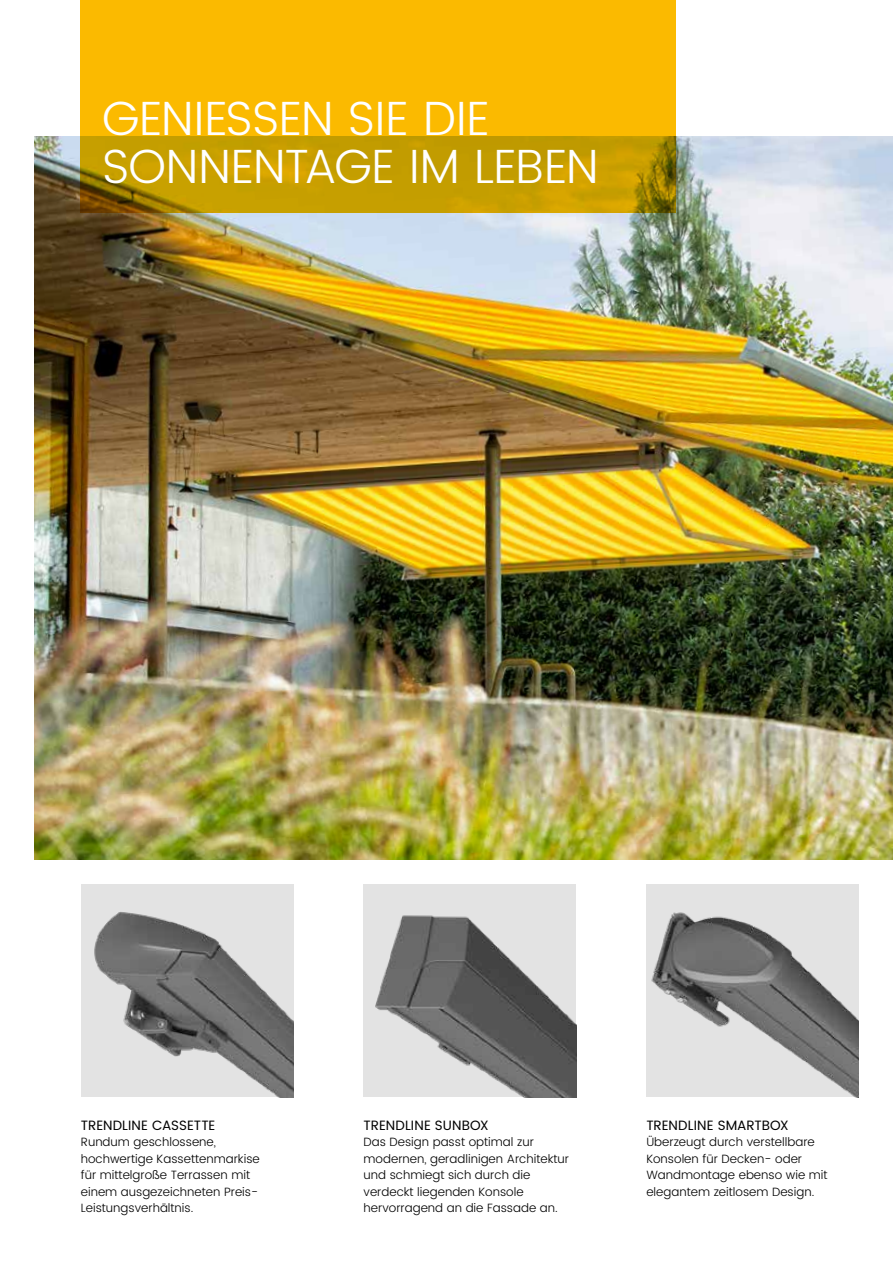
<style>
.page{position:relative;width:893px;height:1263px;background:#fff}
.page>*{position:absolute;margin:0;border:0;box-sizing:border-box;transform-origin:0 0}
.t1{font:300 48px/48px "Poppins";letter-spacing:-.01em;color:#fff}
.t2{font:13.5px "Poppins";letter-spacing:.005em;color:#000}
.t3{font:300 12px/16.5px "Poppins";color:#000}
</style>
<div class="page">
<img style="left:34px;top:136px;width:859px;height:723px">
<img style="left:81px;top:884px;width:212px;height:213px">
<img style="left:646px;top:884px;width:213px;height:213px">
<img style="left:364px;top:884px;width:212px;height:213px">
<svg style="left:81px;top:0;width:595px;height:213px;background:#e5ad00"></svg>
<h1 class="t1" style="left:102px;top:96px;width:498px">GENIESSEN SIE DIE<br>SONNENTAGE IM LEBEN</h1>
<p class="t2" style="left:81px;top:1115px;width:136px">TRENDLINE CASSETTE</p>
<p class="t3" style="left:81px;top:1134px;width:181px">Rundum geschlossene, hochwertige Kassettenmarkise für mittelgroße Terrassen mit einem ausgezeichneten Preis-<br>Leistungsverhältnis.</p>
<p class="t2" style="left:364px;top:1115px;width:127px">TRENDLINE SUNBOX</p>
<p class="t3" style="left:364px;top:1134px;width:207px">Das Design passt optimal zur modernen, geradlinigen Architektur und schmiegt sich durch die verdeckt liegenden Konsole hervorragend an die Fassade an.</p>
<p class="t2" style="left:646px;top:1115px;width:144px">TRENDLINE SMARTBOX</p>
<p class="t3" style="left:646px;top:1134px;width:183px">Überzeugt durch verstellbare<br>Konsolen für Decken- oder<br>Wandmontage ebenso wie mit elegantem zeitlosem Design.</p>
</div>
